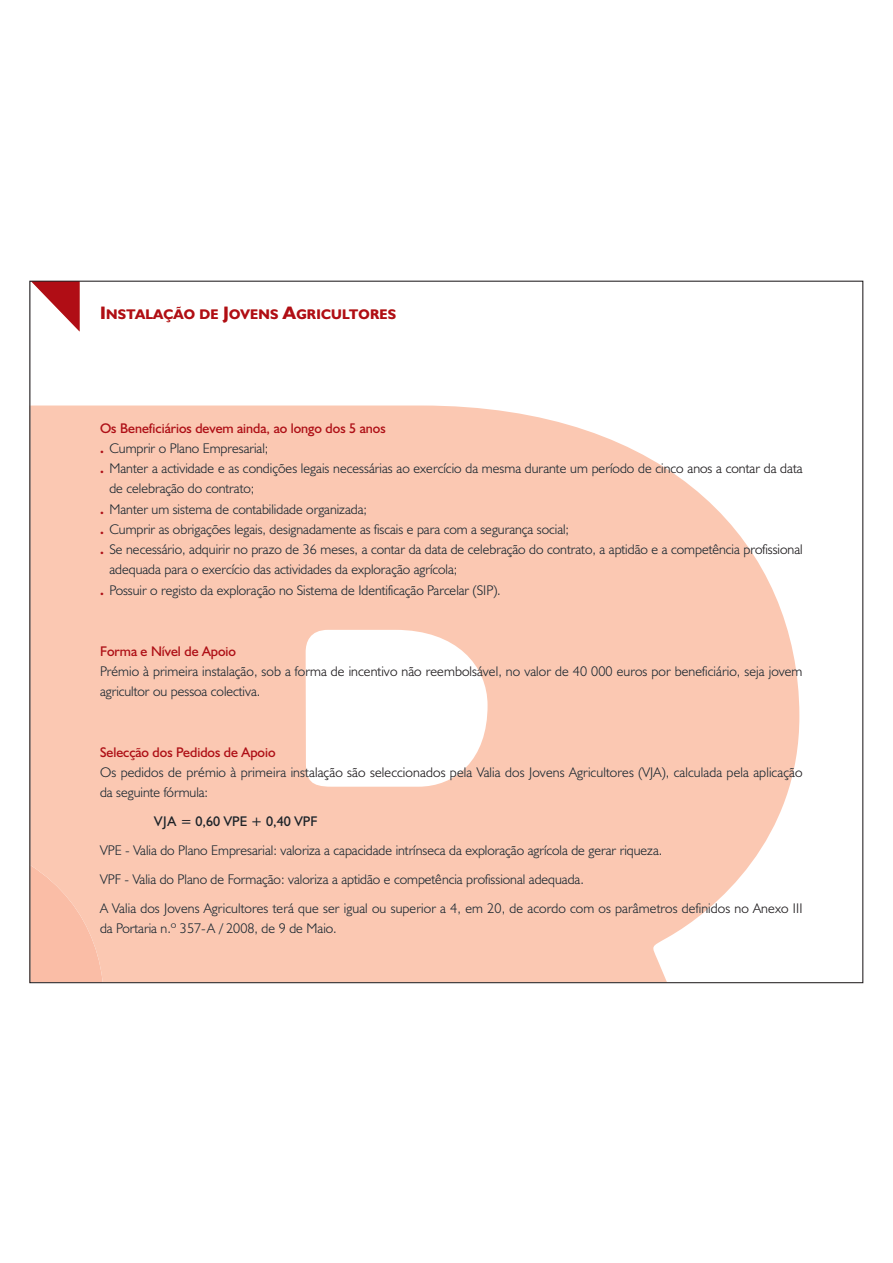
<style>
.page{position:relative;width:893px;height:1263px;background:#fff}
.page>*{position:absolute;margin:0;border:0;box-sizing:border-box;transform-origin:0 0}
.t1{font:300 14.1px/20.2px "Humanist 521 BT";color:#231f20}
.t2{font:14.1px "Humanist 521 BT";color:#b00d15}
.t3{font:14.1px "Humanist 521 BT";color:#231f20}
.t4{font:700 13.95px "Humanist 521 BT";letter-spacing:.02em;color:#b00d15}
.s1{font-size:18px}
.s2{font-weight:700;color:#b00d15}
</style>
<div class="page">
<svg style="left:32px;top:406px;width:767px;height:575px;background:#fbcfbc"></svg>
<svg style="left:32px;top:283px;width:48px;height:49px"></svg>
<p class="t4" style="left:100px;top:309px;width:297px"><span class="s1">I</span>NSTALAÇÃO DE <span class="s1">J</span>OVENS <span class="s1">A</span>GRICULTORES</p>
<p class="t2" style="left:100px;top:422px;width:287px">Os Beneficiários devem ainda, ao longo dos 5 anos</p>
<p class="t1" style="left:100px;top:439px;width:170px"><span class="s2">.</span> Cumprir o Plano Empresarial;</p>
<p class="t1" style="left:100px;top:460px;width:704px"><span class="s2">.</span> Manter a actividade e as condições legais necessárias ao exercício da mesma durante um período de cinco anos a contar da data</p>
<p class="t1" style="left:109px;top:480px;width:146px">de celebração do contrato;</p>
<p class="t1" style="left:100px;top:500px;width:268px"><span class="s2">.</span> Manter um sistema de contabilidade organizada;</p>
<p class="t1" style="left:100px;top:520px;width:470px"><span class="s2">.</span> Cumprir as obrigações legais, designadamente as fiscais e para com a segurança social;</p>
<p class="t1" style="left:100px;top:541px;width:704px"><span class="s2">.</span> Se necessário, adquirir no prazo de 36 meses, a contar da data de celebração do contrato, a aptidão e a competência profissional</p>
<p class="t1" style="left:109px;top:561px;width:349px">adequada para o exercício das actividades da exploração agrícola;</p>
<p class="t1" style="left:100px;top:581px;width:402px"><span class="s2">.</span> Possuir o registo da exploração no Sistema de Identificação Parcelar (SIP).</p>
<p class="t2" style="left:100px;top:645px;width:137px">Forma e Nível de Apoio</p>
<p class="t1" style="left:100px;top:662px;width:704px">Prémio à primeira instalação, sob a forma de incentivo não reembolsável, no valor de 40 000 euros por beneficiário, seja jovem agricultor ou pessoa colectiva.</p>
<p class="t2" style="left:100px;top:747px;width:177px">Selecção dos Pedidos de Apoio</p>
<p class="t1" style="left:100px;top:764px;width:704px">Os pedidos de prémio à primeira instalação são seleccionados pela Valia dos Jovens Agricultores (VJA), calculada pela aplicação da seguinte fórmula:</p>
<p class="t3" style="left:154px;top:816px;width:165px">VJA = 0,60 VPE + 0,40 VPF</p>
<p class="t1" style="left:100px;top:837px;width:704px;line-height:28.8px">VPE - Valia do Plano Empresarial: valoriza a capacidade intrínseca da exploração agrícola de gerar riqueza.<br>VPF - Valia do Plano de Formação: valoriza a aptidão e competência profissional adequada.<br>A Valia dos Jovens Agricultores terá que ser igual ou superior a 4, em 20, de acordo com os parâmetros definidos no Anexo III</p>
<p class="t1" style="left:100px;top:920px;width:238px">da Portaria n.º 357-A / 2008, de 9 de Maio.</p>
</div>
